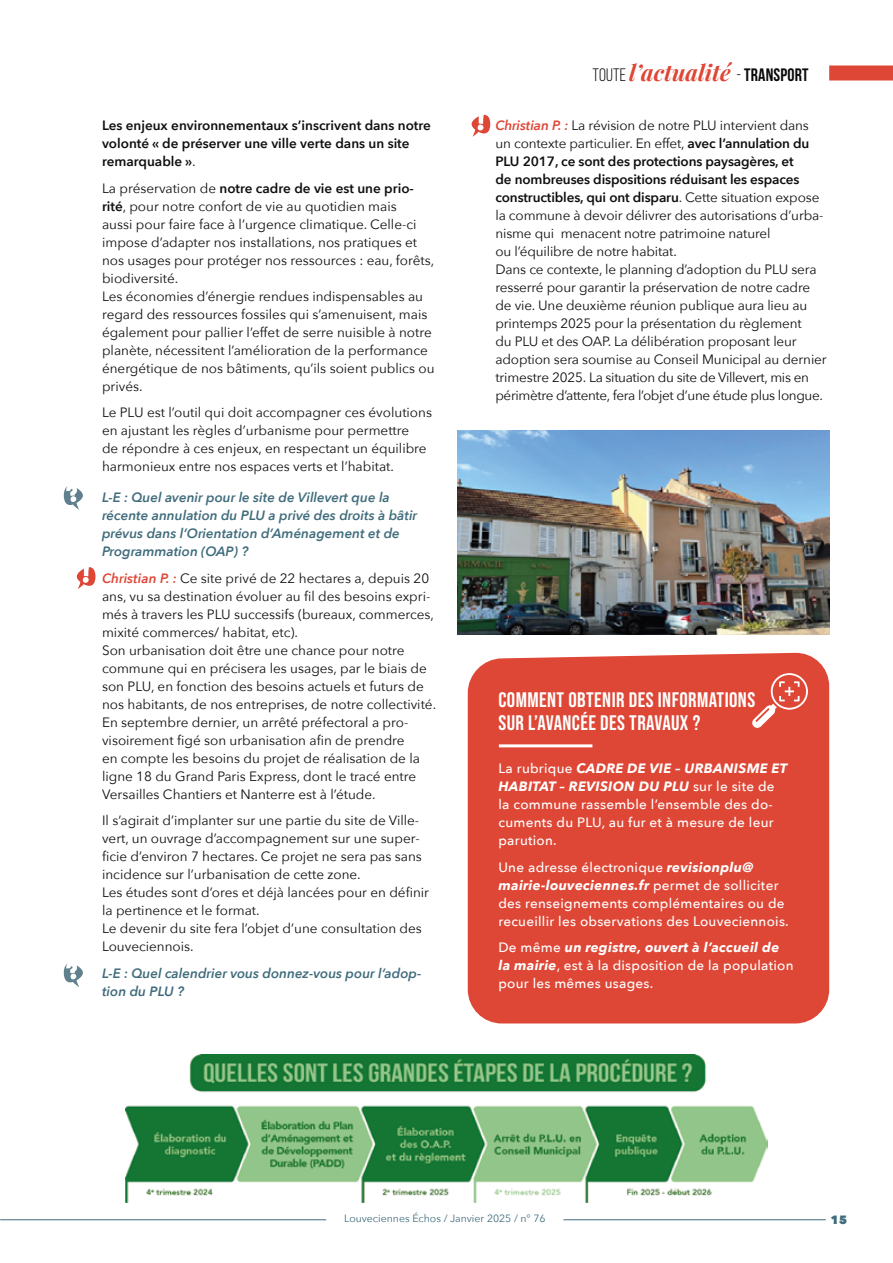
<style>
.page{position:relative;width:893px;height:1263px;background:#fff}
.page>*{position:absolute;margin:0;border:0;box-sizing:border-box;transform-origin:0 0}
.t1{font:italic 700 22.5px "Playfair Display";color:#de4736}
.t2{font:21px/22.5px "Bebas Neue";letter-spacing:.02em;color:#fff}
.t3{font:13.5px/18px "Avenir Next";color:#0f0f0f}
.t4{font:500 13.5px/18px "Avenir Next";letter-spacing:.02em;color:#fff}
.t5{font:italic 600 13.5px/18px "Avenir Next";color:#406c7c}
.t6{font:600 13.5px/18px "Avenir Next";color:#0f0f0f}
.t7{font:800 12px "Avenir Next";color:#406c7c}
.t8{font:10.5px "Avenir Next";color:#406c7c}
.s1{font-weight:400}
.s2{font-weight:600}
.s3{font-weight:600;font-style:italic;color:#de4736}
.s4{font-family:"Bebas Neue";font-weight:400;font-style:normal;font-size:18px;color:#0a0a0a}
.s5{font-family:"Bebas Neue";font-style:normal;font-size:18px;color:#0a0a0a}
.s6{font-weight:700;font-style:italic}
</style>
<div class="page">
<hr style="left:563px;top:1219px;width:263px;height:1px;background:#406c7c">
<hr style="left:0;top:1219px;width:326px;height:1px;background:#406c7c">
<div style="left:829px;top:65px;width:64px;height:15px;background:#de4736"></div>
<svg style="left:77px;top:567px;width:18px;height:22px"></svg>
<svg style="left:64px;top:486px;width:19px;height:24px"></svg>
<div style="left:468px;top:652px;width:361px;height:371px;background:#de4736"></div>
<svg style="left:752px;top:673px;width:56px;height:55px;background:#e36758"></svg>
<hr style="left:499px;top:744px;width:93px;height:3px;background:#fff">
<img style="left:458px;top:430px;width:372px;height:204px">
<svg style="left:472px;top:115px;width:18px;height:22px"></svg>
<svg style="left:64px;top:964px;width:19px;height:23px"></svg>
<img style="left:125px;top:1054px;width:643px;height:149px">
<p class="t6" style="left:102px;top:116px;width:330px">Les enjeux environnementaux s’inscrivent dans notre volonté « de préserver une ville verte dans un site remarquable »<span class="s1">.</span></p>
<p class="t3" style="left:102px;top:179px;width:334px">La préservation de <span class="s2">notre cadre de vie est une prio&shy;rité</span>, pour notre confort de vie au quotidien mais<br>aussi pour faire face à l’urgence climatique. Celle-ci impose d’adapter nos installations, nos pratiques et nos usages pour protéger nos ressources : eau, forêts, biodiversité.<br>Les économies d’énergie rendues indispensables au regard des ressources fossiles qui s’amenuisent, mais également pour pallier l’effet de serre nuisible à notre planète, nécessitent l’amélioration de la performance énergétique de nos bâtiments, qu’ils soient publics ou privés.</p>
<p class="t3" style="left:102px;top:403px;width:331px">Le PLU est l’outil qui doit accompagner ces évolutions en ajustant les règles d’urbanisme pour permettre<br>de répondre à ces enjeux, en respectant un équilibre harmonieux entre nos espaces verts et l’habitat.</p>
<p class="t5" style="left:102px;top:488px;width:317px">L-E : Quel avenir pour le site de Villevert que la récente annulation du PLU a privé des droits à bâtir prévus dans l’Orientation d’Aménagement et de Programmation (OAP) ?</p>
<p class="t3" style="left:102px;top:568px;width:336px"><span class="s3">Christian P. :</span> Ce site privé de 22 hectares a, depuis 20 ans, vu sa destination évoluer au fil des besoins expri&shy;més à travers les PLU successifs (bureaux, commerces, mixité commerces/ habitat, etc).<br>Son urbanisation doit être une chance pour notre commune qui en précisera les usages, par le biais de son PLU, en fonction des besoins actuels et futurs de nos habitants, de nos entreprises, de notre collectivité.<br>En septembre dernier, un arrêté préfectoral a pro&shy;visoirement figé son urbanisation afin de prendre<br>en compte les besoins du projet de réalisation de la ligne 18 du Grand Paris Express, dont le tracé entre Versailles Chantiers et Nanterre est à l’étude.</p>
<p class="t3" style="left:102px;top:811px;width:329px">Il s’agirait d’implanter sur une partie du site de Ville&shy;vert, un ouvrage d’accompagnement sur une super&shy;ficie d’environ 7 hectares. Ce projet ne sera pas sans incidence sur l’urbanisation de cette zone.<br>Les études sont d’ores et déjà lancées pour en définir la pertinence et le format.<br>Le devenir du site fera l’objet d’une consultation des Louveciennois.</p>
<p class="t5" style="left:102px;top:963px;width:321px">L-E : Quel calendrier vous donnez-vous pour l’adop&shy;tion du PLU ?</p>
<h1 class="t1" style="left:592px;top:57px;width:218px"><span class="s4">TOUTE</span>l’actualité <span class="s4">-</span> <span class="s5">TRANSPORT</span></h1>
<p class="t3" style="left:495px;top:116px;width:333px"><span class="s3">Christian P. :</span> La révision de notre PLU intervient dans un contexte particulier. En effet, <span class="s2">avec l’annulation du PLU 2017, ce sont des protections paysagères, et<br>de nombreuses dispositions réduisant les espaces constructibles, qui ont disparu</span>. Cette situation expose la commune à devoir délivrer des autorisations d’urba&shy;nisme qui menacent notre patrimoine naturel<br>ou l’équilibre de notre habitat.<br>Dans ce contexte, le planning d’adoption du PLU sera resserré pour garantir la préservation de notre cadre de vie. Une deuxième réunion publique aura lieu au printemps 2025 pour la présentation du règlement<br>du PLU et des OAP. La délibération proposant leur adoption sera soumise au Conseil Municipal au dernier trimestre 2025. La situation du site de Villevert, mis en périmètre d’attente, fera l’objet d’une étude plus longue.</p>
<h2 class="t2" style="left:498px;top:688px;width:258px">COMMENT OBTENIR DES INFORMATIONS<br>SUR L’AVANCÉE DES TRAVAUX ?</h2>
<p class="t4" style="left:498px;top:759px;width:290px">La rubrique <span class="s6">CADRE DE VIE – URBANISME ET HABITAT – REVISION DU PLU</span> sur le site de la commune rassemble l’ensemble des do&shy;cuments du PLU, au fur et à mesure de leur parution.</p>
<p class="t4" style="left:498px;top:858px;width:292px">Une adresse électronique <span class="s6">revisionplu@ mairie-louveciennes.fr</span> permet de solliciter des renseignements complémentaires ou de recueillir les observations des Louveciennois.</p>
<p class="t4" style="left:498px;top:938px;width:297px">De même <span class="s6">un registre, ouvert à l’accueil de la mairie</span>, est à la disposition de la population pour les mêmes usages.</p>
<p class="t8" style="left:344px;top:1210px;width:203px">Louveciennes Échos / Janvier 2025 / n° 76</p>
<p class="t7" style="left:830px;top:1212px;width:18px">15</p>
</div>
